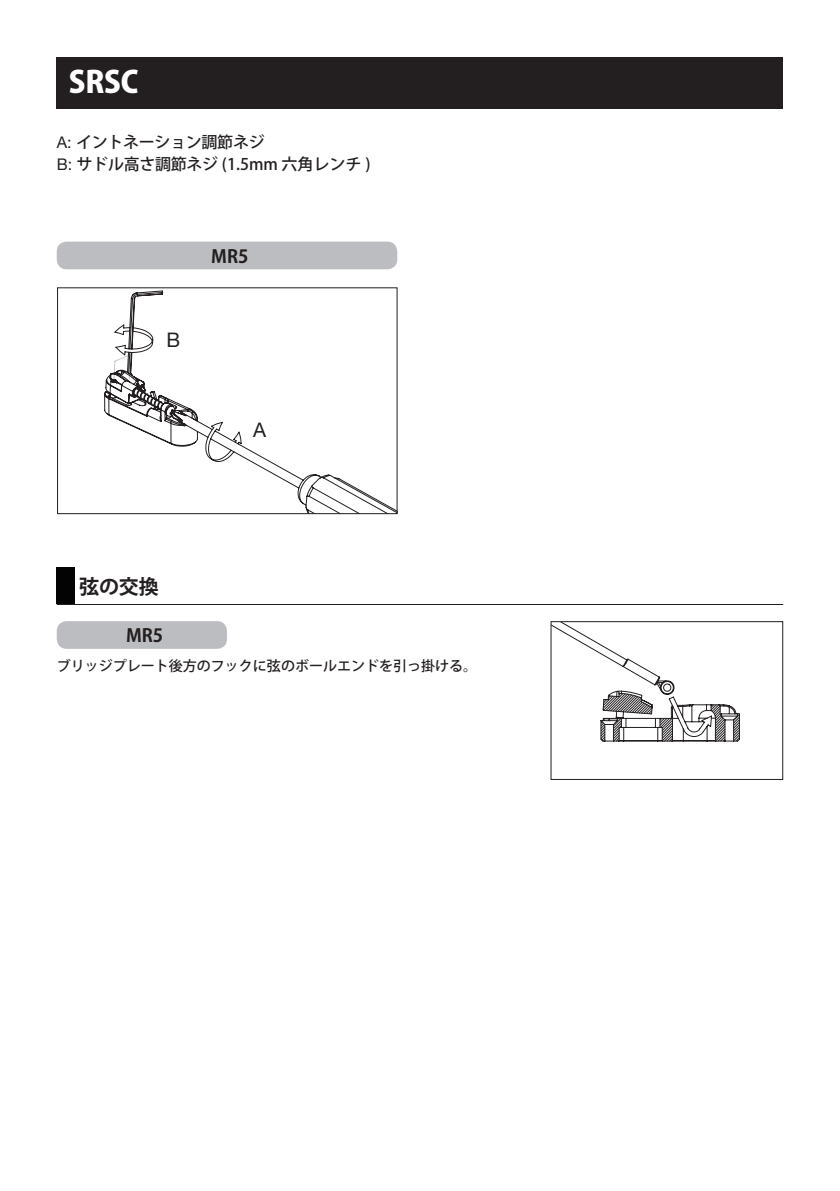
<style>
.page{position:relative;width:840px;height:1191px;background:#fff}
.page>*{position:absolute;margin:0;border:0;box-sizing:border-box;transform-origin:0 0}
.t1{font:800 30px "Koz Go Pro";color:#fff}
.t2{font:700 20px "Koz Go Pro";color:#231f20}
.t3{font:20px "Helvetica Neue";color:#231f20}
.t4{font:700 18px "Koz Go Pro";color:#231f20}
.t5{font:500 16px/22px "Koz Go Pro";letter-spacing:-.02em;color:#231f20}
.t6{font:500 14px "Koz Go Pro";color:#231f20}
.s1{font-family:"Helvetica Neue";font-weight:400}
</style>
<div class="page">
<div style="left:57px;top:57px;width:725px;height:51px;background:#231f20"></div>
<div style="left:57px;top:242px;width:340px;height:27px;background:#bcbdc0;border-radius:10px"></div>
<svg style="left:104px;top:291px;width:293px;height:222px"></svg>
<svg style="left:552px;top:623px;width:187px;height:118px"></svg>
<div style="left:550px;top:621px;width:232px;height:159px;border:1px solid #231f20"></div>
<div style="left:57px;top:621px;width:170px;height:28px;background:#bcbdc0;border-radius:10px"></div>
<hr style="left:57px;top:604px;width:725px;height:1px;background:#231f20">
<div style="left:57px;top:567px;width:18px;height:37px;background:#030303"></div>
<h1 class="t1" style="left:69px;top:62px;width:71px">SRSC</h1>
<p class="t5" style="left:57px;top:132px;width:315px"><span class="s1">A:</span> イントネーション調節ネジ<br><span class="s1">B:</span> サドル高さ調節ネジ (1.5mm 六角レンチ )</p>
<p class="t3" style="left:166px;top:325px;width:15px">B</p>
<p class="t4" style="left:211px;top:244px;width:39px">MR5</p>
<p class="t3" style="left:253px;top:416px;width:14px">A</p>
<p class="t2" style="left:79px;top:574px;width:81px">弦の交換</p>
<p class="t4" style="left:126px;top:624px;width:39px">MR5</p>
<p class="t6" style="left:57px;top:656px;width:421px">ブリッジプレート後方のフックに弦のボールエンドを引っ掛ける。</p>
</div>
